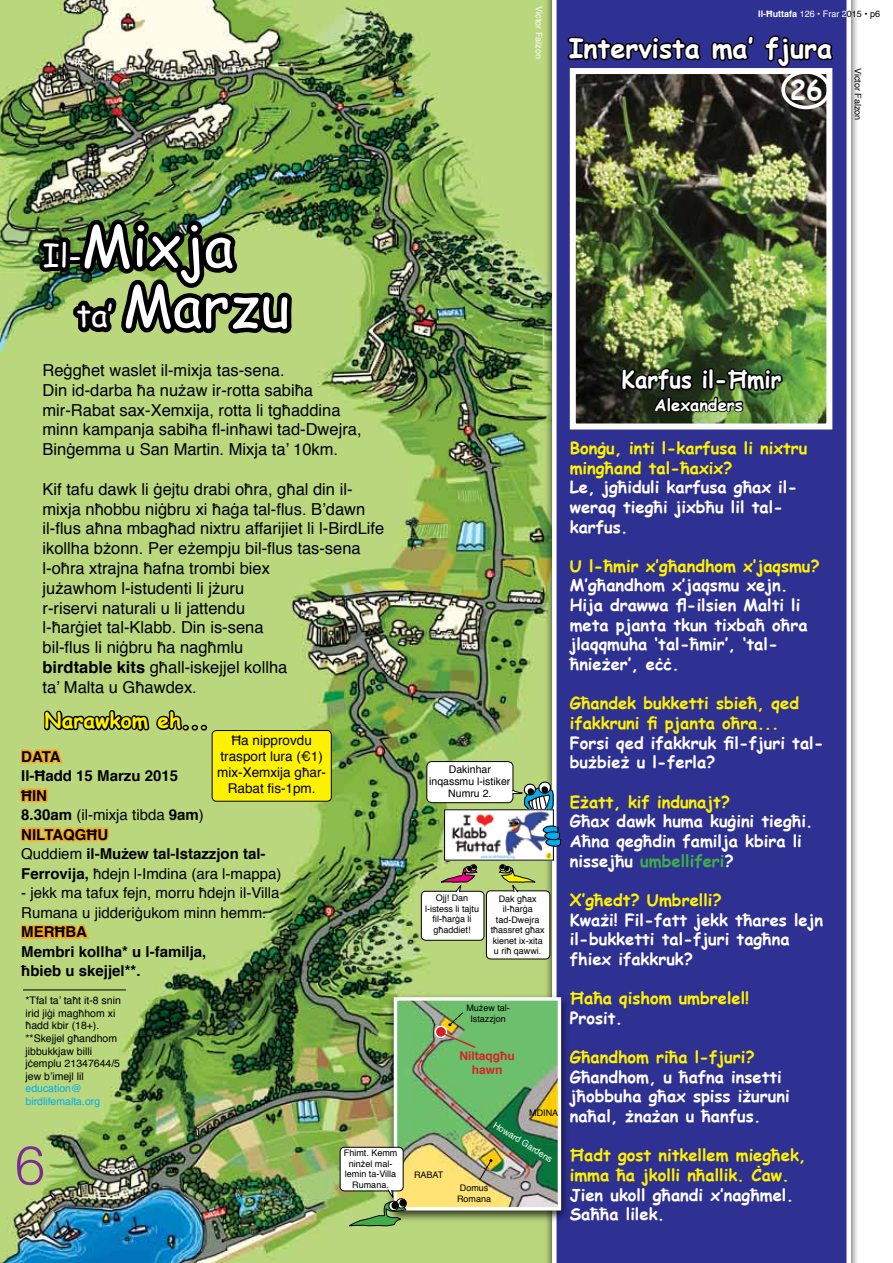
<style>
.page{position:relative;width:893px;height:1263px;background:#fff}
.page>*{position:absolute;margin:0;border:0;box-sizing:border-box;transform-origin:0 0}
.t1{font:57px/60px "Comic Sans MS";color:#fff}
.t2{font:300 54px "Helvetica Neue";color:#7a2a90}
.t3{font:700 27px "Comic Sans MS";color:#fff}
.t4{font:700 24px "Comic Sans MS";color:#fff;scale:.93 1}
.t5{font:700 21px "Comic Sans MS";color:#fff200}
.t6{font:16.5px/19.8px "Helvetica";color:#000}
.t7{font:700 16.5px/19.6px "Comic Sans MS";color:#fff}
.t8{font:700 16.5px/19.6px "Comic Sans MS";color:#fff200}
.t9{font:700 15px/19.5px "Helvetica";color:#000}
.t10{font:15px/19.5px "Helvetica";color:#000}
.t11{font:13.5px/16.2px "Helvetica";color:#000;text-align:center}
.t12{font:700 12px/14.4px "Helvetica";color:#d2232a;text-align:center}
.t13{font:10.5px/12.6px "Helvetica";color:#000}
.t14{font:10.5px/12.6px "Helvetica";color:#00aeef}
.t15{font:9px/10.5px "Helvetica";color:#000;text-align:center}
.t16{font:700 9px "Helvetica";color:#fff}
.t17{font:9px "Helvetica";color:#fff}
.s1{font-weight:400}
.s2{font-weight:400;color:#000}
.s3{font-size:31.5px}
.s4{font-weight:700}
.s5{color:#41ad49}
</style>
<div class="page">
<img style="left:0;top:0;width:544px;height:1263px">
<div style="left:544px;top:0;width:315px;height:1263px;background:#000;opacity:.75"></div>
<div style="left:552px;top:0;width:299px;height:1263px;background:#2e3092"></div>
<svg style="left:565px;top:0;width:138px;height:150px;background:#252775"></svg>
<svg style="left:710px;top:34px;width:47px;height:30px"></svg>
<svg style="left:763px;top:0;width:72px;height:94px;background:#252674"></svg>
<svg style="left:19px;top:821px;width:92px;height:27px;background:#d6c150"></svg>
<svg style="left:19px;top:901px;width:72px;height:40px;background:#cdc85f"></svg>
<img style="left:18px;top:0;width:281px;height:809px">
<div style="left:427px;top:761px;width:86px;height:42px;background:#fff;border-radius:5px"></div>
<div style="left:426px;top:761px;width:87px;height:42px;border:1px solid #000;border-radius:5px"></div>
<img style="left:446px;top:811px;width:106px;height:47px">
<svg style="left:511px;top:779px;width:51px;height:68px"></svg>
<img style="left:577px;top:75px;width:248px;height:347px">
<div style="left:570px;top:68px;width:262px;height:361px;border:6px solid #fff"></div>
<div style="left:781px;top:70px;width:50px;height:39px;border:4px solid #fff;border-radius:50%"></div>
<img style="left:619px;top:365px;width:165px;height:69px">
<div style="left:386px;top:993px;width:183px;height:230px;background:#000;opacity:.75"></div>
<img style="left:398px;top:1001px;width:159px;height:205px">
<div style="left:394px;top:997px;width:167px;height:213px;border:3px solid #fff"></div>
<div style="left:435px;top:1025px;width:12px;height:13px;border:2px solid #fff;border-radius:50%"></div>
<svg style="left:479px;top:1159px;width:13px;height:22px"></svg>
<div style="left:340px;top:1147px;width:63px;height:44px;background:#fff;border-radius:4px"></div>
<div style="left:340px;top:1147px;width:64px;height:44px;border:1px solid #000;border-radius:4px"></div>
<div style="left:396px;top:1198px;width:11px;height:10px;border:1px solid #000;border-radius:50%"></div>
<svg style="left:348px;top:1188px;width:58px;height:39px;background:#8aab63"></svg>
<svg style="left:438px;top:1012px;width:39px;height:37px"></svg>
<div style="left:421px;top:891px;width:63px;height:49px;background:#fff;border-radius:4px"></div>
<div style="left:421px;top:891px;width:63px;height:50px;border:1px solid #000;border-radius:4px"></div>
<svg style="left:441px;top:864px;width:36px;height:29px"></svg>
<div style="left:486px;top:891px;width:64px;height:68px;background:#fff;border-radius:4px"></div>
<div style="left:486px;top:890px;width:64px;height:69px;border:1px solid #000;border-radius:4px"></div>
<svg style="left:499px;top:864px;width:37px;height:29px"></svg>
<div style="left:212px;top:730px;width:119px;height:71px;background:#fff200;border-radius:4px"></div>
<div style="left:212px;top:730px;width:120px;height:71px;border:1px solid #000;border-radius:4px"></div>
<hr style="left:23px;top:989px;width:103px;height:1px;background:#000">
<p class="t17" style="left:546px;top:6px;width:54px;rotate:90deg">Victor Falzon</p>
<p class="t16" style="left:758px;top:6px;width:123px">Il-Ħuttafa <span class="s1">126 • Frar 2</span><span class="s2">015 • p6</span></p>
<h3 class="t3" style="left:569px;top:28px;width:265px">Intervista ma’ fjura</h3>
<h3 class="t3" style="left:790px;top:70px;width:34px">26</h3>
<p class="t15" style="left:863px;top:68px;width:54px;rotate:90deg">Victor Falzon</p>
<h1 class="t1" style="left:77px;top:214px;width:215px;text-indent:-34px"><span class="s3">Il-</span>Mixja<br><span class="s3">ta’</span> Marzu</h1>
<p class="t6" style="left:43px;top:361px;width:321px">Reġgħet waslet il-mixja tas-sena.<br>Din id-darba ħa nużaw ir-rotta sabiħa mir-Rabat sax-Xemxija, rotta li tgħaddina minn kampanja sabiħa fl-inħawi tad-Dwejra, Binġemma u San Martin. Mixja ta’ 10km.</p>
<p class="t6" style="left:43px;top:480px;width:343px">Kif tafu dawk li ġejtu drabi oħra, għal din il&shy;mixja nħobbu niġbru xi ħaġa tal-flus. B’dawn il-flus aħna mbagħad nixtru affarijiet li l-BirdLife ikollha bżonn. Per eżempju bil-flus tas-sena l-oħra xtrajna ħafna trombi biex<br>jużawhom l-istudenti li jżuru<br>r-riservi naturali u li jattendu<br>l-ħarġiet tal-Klabb. Din is-sena<br>bil-flus li niġbru ħa nagħmlu<br><span class="s4">birdtable kits</span> għall-iskejjel kollha<br>ta’ Malta u Għawdex.</p>
<p class="t5" style="left:45px;top:705px;width:165px">Narawkom eh...</p>
<p class="t11" style="left:217px;top:732px;width:110px">Ħa nipprovdu trasport lura (€1) mix-Xemxija għar-<br>Rabat fis-1pm.</p>
<p class="t9" style="left:21px;top:747px;width:262px">Data<br>Il-Ħadd 15 Marzu 2015<br>ĦIN<br>8.30am <span class="s1">(il-mixja tibda</span> 9am<span class="s1">)<br></span>NILTAQGĦU<br><span class="s1">Quddiem</span> il-Mużew tal-Istazzjon tal-<br>Ferrovija, <span class="s1">ħdejn l-Imdina (ara l-mappa)</span></p>
<p class="t10" style="left:21px;top:884px;width:260px">- jekk ma tafux fejn, morru ħdejn il-Villa<br>Rumana u jidderiġukom minn hemm.</p>
<p class="t9" style="left:21px;top:922px;width:187px">MERĦBA<br>Membri kollha* u l-familja, ħbieb u skejjel**.</p>
<p class="t13" style="left:26px;top:994px;width:97px">*Tfal ta’ taħt it-8 snin irid jiġi magħhom xi ħadd kbir (18+). **Skejjel għandhom jibbukkjaw billi jċemplu 21347644/5 jew b’imejl lil</p>
<p class="t14" style="left:26px;top:1083px;width:76px">education@ birdlifemalta.org</p>
<h2 class="t2" style="left:15px;top:1121px;width:32px">6</h2>
<p class="t15" style="left:344px;top:1148px;width:55px">Fhimt. Kemm ninżel mal&shy;lemin ta-Villa<br>Rumana.</p>
<h3 class="t4" style="left:621px;top:362px;width:174px">Karfus il-Ħmir</h3>
<p class="t7" style="left:655px;top:394px;width:90px">Alexanders</p>
<p class="t13" style="left:429px;top:764px;width:83px;line-height:12px;text-align:center">Dakinhar inqassmu l-istiker<br>Numru 2.</p>
<p class="t15" style="left:425px;top:893px;width:56px">Ojj! Dan l-istess li tajtu fil-ħarġa li għaddiet!</p>
<p class="t15" style="left:491px;top:894px;width:56px">Dak għax il-ħarġa tad-Dwejra tħassret għax kienet ix-xita u riħ qawwi.</p>
<p class="t15" style="left:466px;top:1003px;width:45px">Mużew tal-<br>Istazzjon</p>
<p class="t12" style="left:460px;top:1048px;width:57px">Niltaqgħu hawn</p>
<p class="t15" style="left:529px;top:1108px;width:29px">Mdina</p>
<p class="t15" style="left:414px;top:1170px;width:31px">RABAT</p>
<p class="t17" style="left:498px;top:1118px;width:70px;rotate:32deg">Howard Gardens</p>
<p class="t15" style="left:457px;top:1183px;width:36px">Domus<br>Romana</p>
<p class="t8" style="left:570px;top:437px;width:239px">Bonġu, inti l-karfusa li nixtru mingħand tal-ħaxix?</p>
<p class="t7" style="left:570px;top:477px;width:229px">Le, jgħiduli karfusa għax il&shy;weraq tiegħi jixbħu lil tal&shy;karfus.</p>
<p class="t8" style="left:570px;top:555px;width:252px">U l-ħmir x’għandhom x’jaqsmu?</p>
<p class="t7" style="left:570px;top:575px;width:239px">M’għandhom x’jaqsmu xejn.<br>Hija drawwa fl-ilsien Malti li meta pjanta tkun tixbaħ oħra jlaqqmuha ‘tal-ħmir’, ‘tal&shy;ħnieżer’, eċċ.</p>
<p class="t8" style="left:570px;top:693px;width:231px">Għandek bukketti sbieħ, qed ifakkruni fi pjanta oħra...</p>
<p class="t7" style="left:570px;top:732px;width:255px">Forsi qed ifakkruk fil-fjuri tal&shy;bużbież u l-ferla?</p>
<p class="t8" style="left:570px;top:791px;width:162px">Eżatt, kif indunajt?</p>
<p class="t7" style="left:570px;top:811px;width:245px">Għax dawk huma kuġini tiegħi.<br>Aħna qegħdin familja kbira li nissejħu <span class="s5">umbelliferi</span>?</p>
<p class="t8" style="left:570px;top:889px;width:154px">X’għedt? Umbrelli?</p>
<p class="t7" style="left:570px;top:909px;width:255px">Kważi! Fil-fatt jekk tħares lejn il-bukketti tal-fjuri tagħna fhiex ifakkruk?</p>
<p class="t8" style="left:570px;top:988px;width:181px">Ħaħa qishom umbrelel!</p>
<p class="t7" style="left:570px;top:1007px;width:54px">Prosit.</p>
<p class="t8" style="left:570px;top:1047px;width:186px">Għandhom riħa l-fjuri?</p>
<p class="t7" style="left:570px;top:1066px;width:221px">Għandhom, u ħafna insetti jħobbuha għax spiss iżuruni naħal, żnażan u ħanfus.</p>
<p class="t8" style="left:570px;top:1145px;width:238px">Ħadt gost nitkellem miegħek, imma ħa jkolli nħallik. Ċaw.</p>
<p class="t7" style="left:570px;top:1184px;width:225px">Jien ukoll għandi x’nagħmel.<br>Saħħa lilek.</p>
</div>
